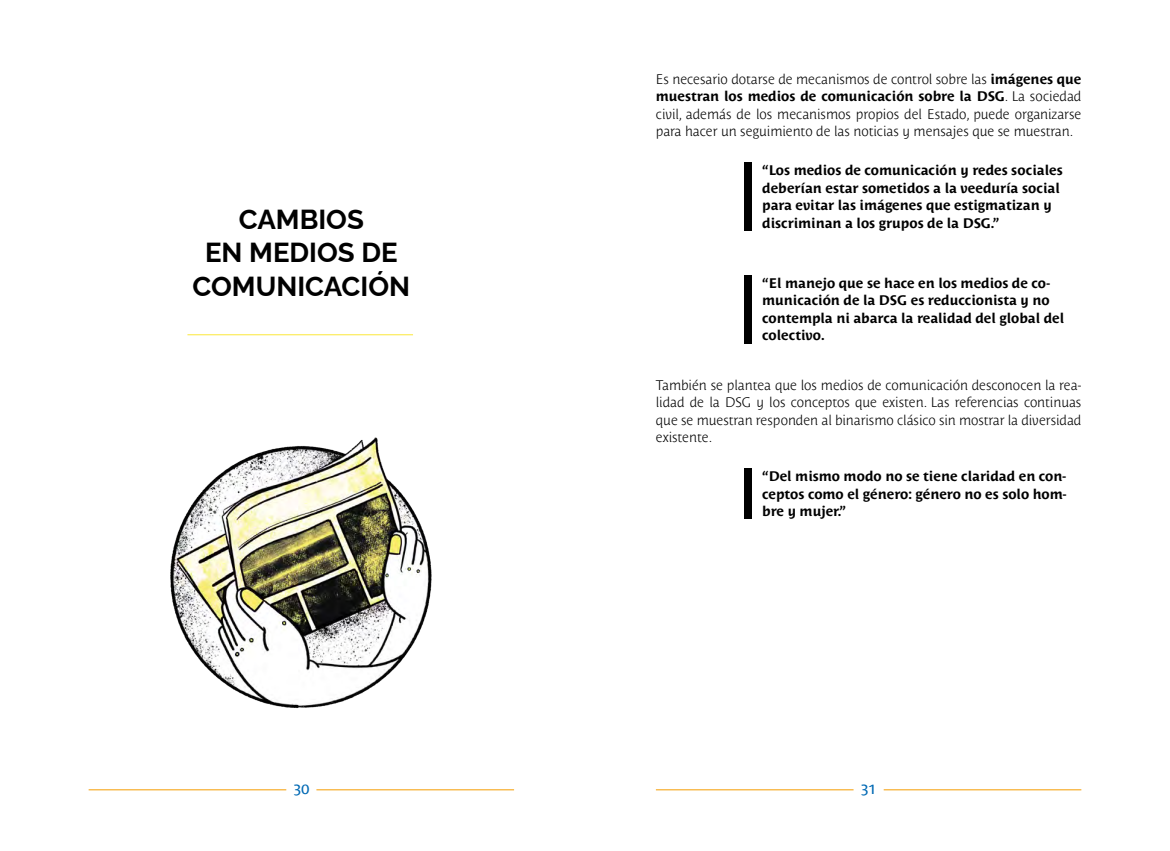
<style>
.page{position:relative;width:1170px;height:851px;background:#fff}
.page>*{position:absolute;margin:0;border:0;box-sizing:border-box;transform-origin:0 0}
.t1{font:100 27.5px/33.8px "Raleway";color:#000;text-align:center}
.t2{font:15px "Costa Std";color:#0069b4}
.t3{font:300 13.75px/17.5px "Costa Std";color:#000;text-align:justify}
.t4{font:700 13.75px/17.5px "Costa Std";color:#000}
.s1{font-weight:700}
</style>
<div class="page">
<hr style="left:89px;top:789px;width:197px;height:1px;background:#f59c00">
<hr style="left:656px;top:789px;width:197px;height:1px;background:#f59c00">
<hr style="left:316px;top:789px;width:198px;height:1px;background:#f59c00">
<hr style="left:883px;top:789px;width:198px;height:1px;background:#f59c00">
<div style="left:744px;top:162px;width:7px;height:68px;background:#000"></div>
<div style="left:744px;top:275px;width:7px;height:68px;background:#000"></div>
<div style="left:744px;top:468px;width:7px;height:51px;background:#000"></div>
<img style="left:170px;top:437px;width:262px;height:271px">
<hr style="left:187px;top:334px;width:226px;height:1px;background:#fcec61">
<h1 class="t1" style="left:192px;top:199px;width:219px">CAMBIOS<br>EN MEDIOS DE<br>COMUNICACIÓN</h1>
<p class="t3" style="left:656px;top:70px;width:427px">Es necesario dotarse de mecanismos de control sobre las <span class="s1">imágenes que muestran los medios de comunicación sobre la DSG</span>. La sociedad civil, además de los mecanismos propios del Estado, puede organizarse para hacer un seguimiento de las noticias y mensajes que se muestran.</p>
<p class="t4" style="left:762px;top:161px;width:302px">“Los medios de comunicación y redes sociales deberían estar sometidos a la veeduría social para evitar las imágenes que estigmatizan y discriminan a los grupos de la DSG.”</p>
<p class="t4" style="left:762px;top:274px;width:303px">“El manejo que se hace en los medios de co&shy;municación de la DSG es reduccionista y no contempla ni abarca la realidad del global del colectivo.</p>
<p class="t3" style="left:656px;top:376px;width:427px">También se plantea que los medios de comunicación desconocen la rea&shy;lidad de la DSG y los conceptos que existen. Las referencias continuas que se muestran responden al binarismo clásico sin mostrar la diversidad existente.</p>
<p class="t4" style="left:762px;top:467px;width:305px;text-align:justify">“Del mismo modo no se tiene claridad en con&shy;ceptos como el género: género no es solo hom&shy;bre y mujer.”</p>
<p class="t2" style="left:293px;top:780px;width:17px">30</p>
<p class="t2" style="left:860px;top:780px;width:17px">31</p>
</div>
